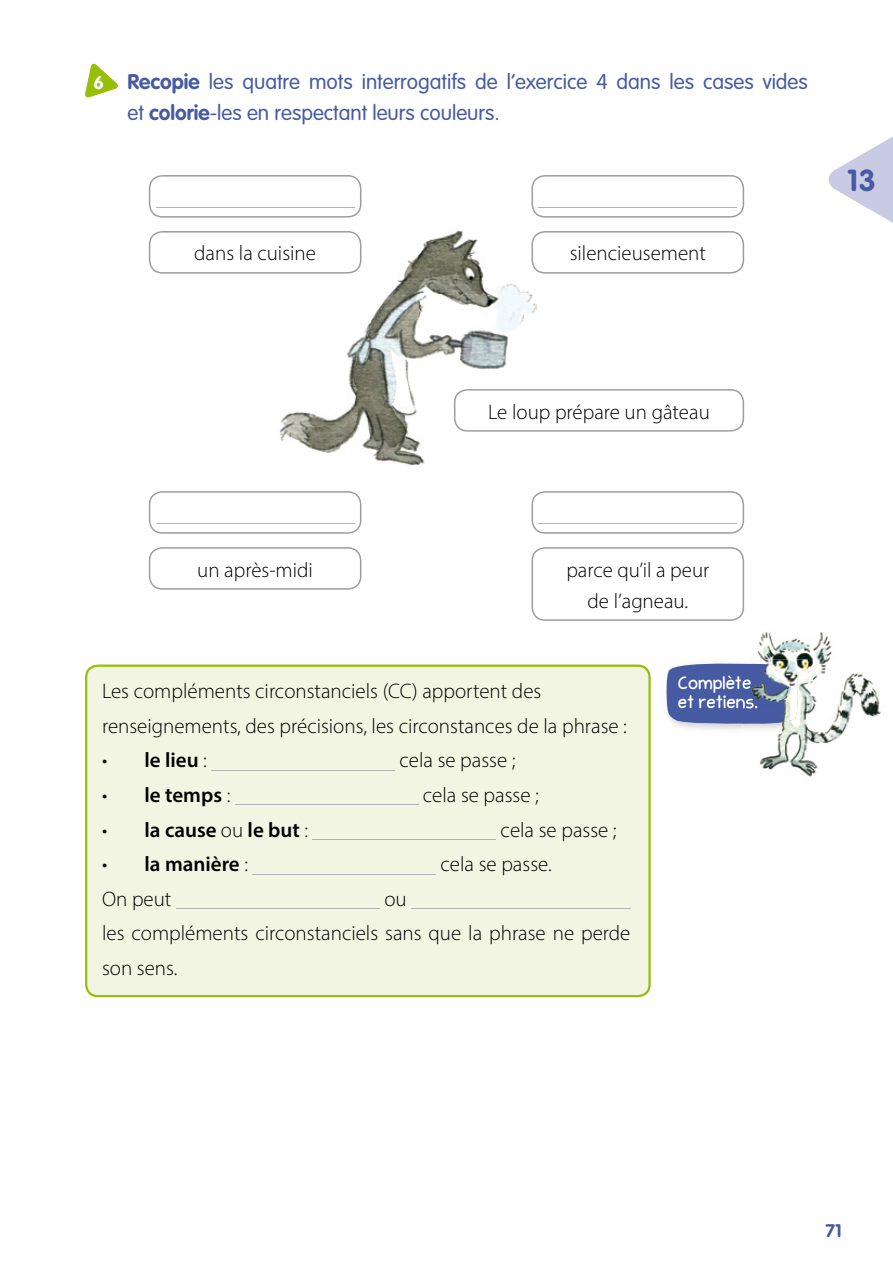
<style>
.page{position:relative;width:893px;height:1263px;background:#fff}
.page>*{position:absolute;margin:0;border:0;box-sizing:border-box;transform-origin:0 0}
.t1{font:700 30px "VAG Rounded Std";color:#465ba2}
.t2{font:300 21px/34.5px "Myriad Pro";color:#000}
.t3{font:300 21px/31.5px "VAG Rounded Std";color:#465ba2}
.t4{font:600 21px "Myriad Pro";color:#000}
.t5{font:18px/19.5px "Stanberry";color:#fff}
.t6{font:700 18px "VAG Rounded Std";color:#465ba2}
.s1{font-weight:700;font-size:18px;color:#fff}
.s2{font-weight:700}
.s3{font-weight:300}
</style>
<div class="page">
<svg style="left:828px;top:136px;width:65px;height:87px"></svg>
<svg style="left:85px;top:63px;width:33px;height:35px"></svg>
<div style="left:85px;top:664px;width:566px;height:333px;background:#f1f5e2"></div>
<hr style="left:212px;top:770px;width:183px;height:1px;background:#b1b3b4">
<hr style="left:235px;top:805px;width:183px;height:1px;background:#b1b3b4">
<hr style="left:313px;top:839px;width:183px;height:1px;background:#b1b3b4">
<hr style="left:253px;top:874px;width:183px;height:1px;background:#b1b3b4">
<hr style="left:176px;top:908px;width:204px;height:1px;background:#b1b3b4">
<hr style="left:411px;top:908px;width:219px;height:1px;background:#b1b3b4">
<svg style="left:666px;top:662px;width:76px;height:62px"></svg>
<img style="left:742px;top:631px;width:139px;height:146px">
<img style="left:742px;top:664px;width:56px;height:60px">
<img style="left:742px;top:675px;width:9px;height:17px">
<img style="left:742px;top:695px;width:15px;height:13px">
<img style="left:279px;top:230px;width:257px;height:236px">
<svg style="left:149px;top:231px;width:212px;height:43px"></svg>
<svg style="left:149px;top:175px;width:212px;height:43px"></svg>
<hr style="left:156px;top:207px;width:198px;height:1px;background:#b1b3b4">
<svg style="left:149px;top:547px;width:212px;height:43px"></svg>
<svg style="left:149px;top:491px;width:212px;height:43px"></svg>
<hr style="left:156px;top:523px;width:198px;height:1px;background:#b1b3b4">
<svg style="left:531px;top:231px;width:213px;height:43px"></svg>
<svg style="left:531px;top:175px;width:213px;height:43px"></svg>
<hr style="left:539px;top:207px;width:198px;height:1px;background:#b1b3b4">
<svg style="left:531px;top:547px;width:213px;height:74px"></svg>
<svg style="left:531px;top:491px;width:213px;height:43px"></svg>
<hr style="left:539px;top:523px;width:198px;height:1px;background:#b1b3b4">
<svg style="left:454px;top:389px;width:290px;height:43px"></svg>
<p class="t3" style="left:128px;top:67px;width:682px;text-indent:-34px"><span class="s1">6</span> <span class="s2">Recopie</span> les quatre mots interrogatifs de l’exercice 4 dans les cases vides et <span class="s2">colorie</span>-les en respectant leurs couleurs.</p>
<p class="t2" style="left:194px;top:236px;width:123px">dans la cuisine</p>
<p class="t2" style="left:570px;top:236px;width:138px">silencieusement</p>
<h1 class="t1" style="left:847px;top:163px;width:30px">13</h1>
<p class="t2" style="left:197px;top:552px;width:117px">un après-midi</p>
<p class="t2" style="left:488px;top:394px;width:223px">Le loup prépare un gâteau</p>
<p class="t2" style="left:566px;top:554px;width:145px;line-height:31.5px;text-align:center">parce qu’il a peur de l’agneau.</p>
<p class="t2" style="left:102px;top:674px;width:526px">Les compléments circonstanciels (CC) apportent des renseignements, des précisions, les circonstances de la phrase :</p>
<p class="t4" style="left:102px;top:747px;width:106px"><span class="s3">•</span> le lieu <span class="s3">:</span></p>
<p class="t2" style="left:399px;top:743px;width:117px">cela se passe ;</p>
<p class="t4" style="left:102px;top:781px;width:130px"><span class="s3">•</span> le temps <span class="s3">:</span></p>
<p class="t2" style="left:423px;top:777px;width:117px">cela se passe ;</p>
<p class="t4" style="left:102px;top:816px;width:208px"><span class="s3">•</span> la cause <span class="s3">ou</span> le but <span class="s3">:</span></p>
<p class="t2" style="left:501px;top:812px;width:117px">cela se passe ;</p>
<p class="t4" style="left:102px;top:850px;width:148px"><span class="s3">•</span> la manière <span class="s3">:</span></p>
<p class="t2" style="left:441px;top:846px;width:113px">cela se passe.</p>
<p class="t2" style="left:102px;top:881px;width:71px">On peut</p>
<p class="t2" style="left:102px;top:881px;width:530px;text-indent:282px">ou<br>les compléments circonstanciels sans que la phrase ne perde son sens.</p>
<p class="t5" style="left:678px;top:672px;width:82px">Complète et retiens.</p>
<p class="t6" style="left:826px;top:1220px;width:18px">71</p>
</div>
